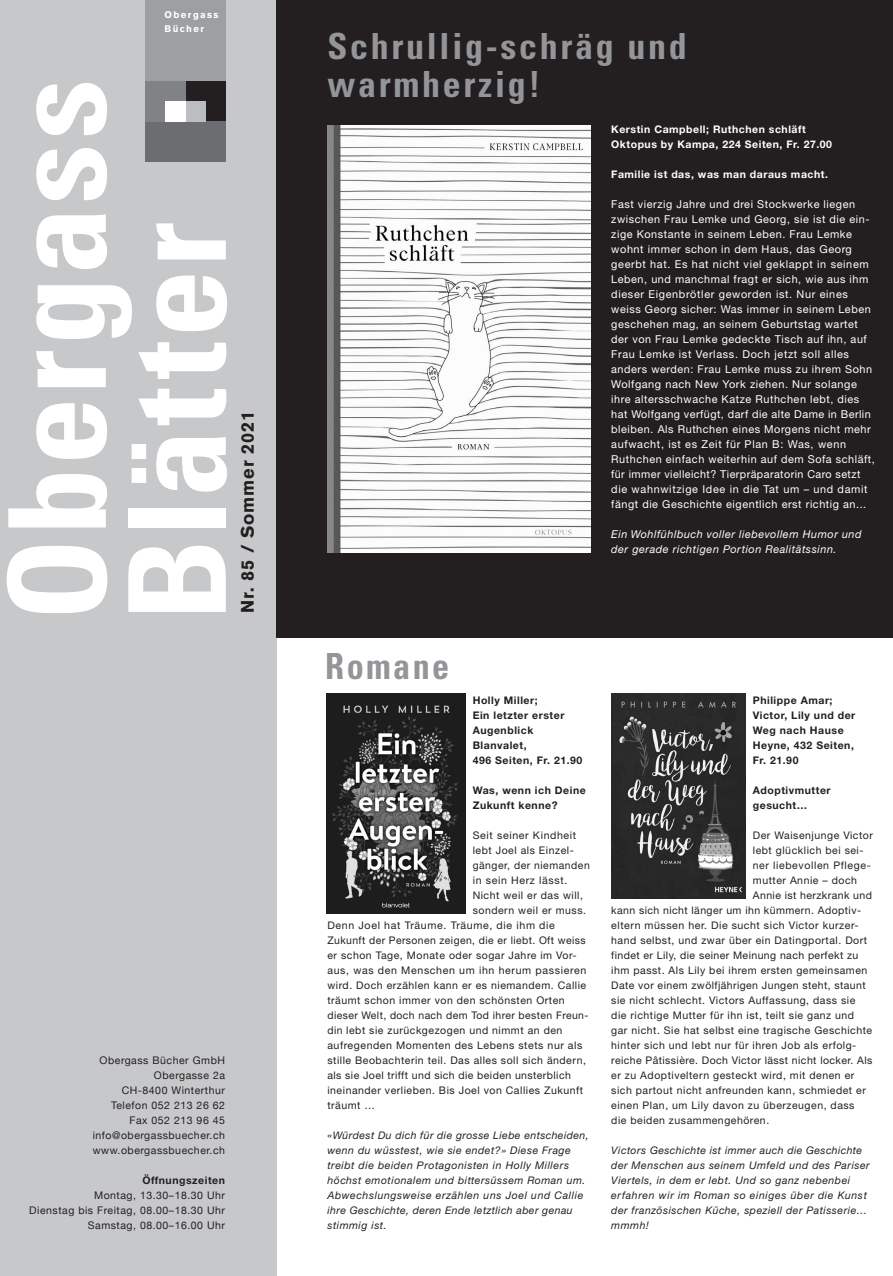
<style>
.page{position:relative;width:893px;height:1276px;background:#fff}
.page>*{position:absolute;margin:0;border:0;box-sizing:border-box;transform-origin:0 0}
.t1{font:700 condensed 135px/120px "Univers";letter-spacing:.025em;color:#fff}
.t2{font:700 condensed 36px/37.5px "Univers";letter-spacing:.075em;color:#939598}
.t3{font:700 condensed 36px "Univers";letter-spacing:.075em;color:#939598;scale:.95 1}
.t4{font:700 18px "Akzidenz Grotesk BE";letter-spacing:.05em;color:#231f20}
.t5{font:10.8px/15px "Helvetica Neue";letter-spacing:.05em;color:#fff}
.t6{font:italic 10.8px/15px "Helvetica Neue CE";letter-spacing:.05em;color:#fff}
.t7{font:10.5px "Helvetica Neue";letter-spacing:.05em;color:#231f20}
.t8{font:italic 10.5px/15px "Helvetica Neue CE";letter-spacing:.05em;color:#231f20}
.t9{font:10.5px/15px "Helvetica Neue";letter-spacing:.05em;color:#231f20;text-align:right}
.t10{font:700 10.5px/15px "Helvetica Neue";letter-spacing:.05em;color:#231f20}
.t11{font:700 10.5px/15px "Helvetica Neue";letter-spacing:.05em;color:#fff}
.t12{font:700 9.6px/13.8px "Akzidenz Grotesk BE";letter-spacing:.15em;color:#fff}
</style>
<div class="page">
<div style="left:0;top:0;width:276px;height:1276px;background:#c7c8ca"></div>
<div style="left:145px;top:0;width:81px;height:81px;background:#9d9fa2"></div>
<div style="left:185px;top:81px;width:41px;height:40px;background:#231f20"></div>
<div style="left:145px;top:121px;width:81px;height:41px;background:#6c6d70"></div>
<div style="left:145px;top:81px;width:40px;height:40px;background:#808285"></div>
<div style="left:185px;top:101px;width:21px;height:20px;background:#bcbdc0"></div>
<div style="left:165px;top:101px;width:20px;height:20px;background:#fff"></div>
<div style="left:276px;top:0;width:617px;height:638px;background:#231f20"></div>
<img style="left:327px;top:125px;width:263px;height:427px">
<img style="left:327px;top:693px;width:138px;height:220px">
<img style="left:611px;top:694px;width:134px;height:204px">
<p class="t12" style="left:165px;top:8px;width:56px">Obergass<br>Bücher</p>
<h1 class="t1" style="left:-3px;top:620px;width:543px;rotate:-90deg">Obergass<br>Blätter</h1>
<h3 class="t4" style="left:237px;top:613px;width:203px;rotate:-90deg">Nr. 85 / Sommer 2021</h3>
<p class="t9" style="left:93px;top:1053px;width:134px">Obergass Bücher GmbH<br>Obergasse 2a<br>CH-8400 Winterthur<br>Telefon 052 213 26 62<br>Fax 052 213 96 45 info@obergassbuecher.ch www.obergassbuecher.ch</p>
<p class="t10" style="left:142px;top:1172px;width:84px">Öffnungszeiten</p>
<p class="t9" style="left:29px;top:1188px;width:197px">Montag, 13.30–18.30 Uhr<br>Dienstag bis Freitag, 08.00–18.30 Uhr<br>Samstag, 08.00–16.00 Uhr</p>
<h2 class="t2" style="left:327px;top:28px;width:361px">Schrullig-schräg und warmherzig!</h2>
<p class="t11" style="left:611px;top:122px;width:222px">Kerstin Campbell; Ruthchen schläft<br>Oktopus by Kampa, 224 Seiten, Fr. 27.00</p>
<p class="t11" style="left:611px;top:167px;width:218px">Familie ist das, was man daraus macht.</p>
<p class="t5" style="left:611px;top:197px;width:265px">Fast vierzig Jahre und drei Stockwerke liegen zwischen Frau Lemke und Georg, sie ist die ein&shy;zige Konstante in seinem Leben. Frau Lemke wohnt immer schon in dem Haus, das Georg geerbt hat. Es hat nicht viel geklappt in seinem Leben, und manchmal fragt er sich, wie aus ihm dieser Eigenbrötler geworden ist. Nur eines weiss Georg sicher: Was immer in seinem Leben geschehen mag, an seinem Geburtstag wartet der von Frau Lemke gedeckte Tisch auf ihn, auf Frau Lemke ist Verlass. Doch jetzt soll alles anders werden: Frau Lemke muss zu ihrem Sohn Wolfgang nach New York ziehen. Nur solange ihre altersschwache Katze Ruthchen lebt, dies hat Wolfgang verfügt, darf die alte Dame in Berlin bleiben. Als Ruthchen eines Morgens nicht mehr aufwacht, ist es Zeit für Plan B: Was, wenn Ruthchen einfach weiterhin auf dem Sofa schläft, für immer vielleicht? Tierpräparatorin Caro setzt die wahnwitzige Idee in die Tat um – und damit fängt die Geschichte eigentlich erst richtig an...</p>
<p class="t6" style="left:611px;top:527px;width:252px">Ein Wohlfühlbuch voller liebevollem Humor und der gerade richtigen Portion Realitätssinn.</p>
<h2 class="t3" style="left:325px;top:644px;width:132px">Romane</h2>
<p class="t10" style="left:473px;top:692px;width:111px">Holly Miller;<br>Ein letzter erster<br>Augenblick<br>Blanvalet,<br>496 Seiten, Fr. 21.90</p>
<p class="t10" style="left:473px;top:782px;width:115px">Was, wenn ich Deine<br>Zukunft kenne?</p>
<p class="t7" style="left:473px;top:828px;width:105px">Seit seiner Kindheit</p>
<p class="t7" style="left:473px;top:843px;width:103px">lebt Joel als Einzel-</p>
<p class="t7" style="left:473px;top:858px;width:119px">gänger, der niemanden</p>
<p class="t7" style="left:473px;top:873px;width:96px">in sein Herz lässt.</p>
<p class="t7" style="left:473px;top:888px;width:112px">Nicht weil er das will,</p>
<p class="t7" style="left:473px;top:903px;width:115px">sondern weil er muss.</p>
<p class="t7" style="left:327px;top:918px;width:229px">Denn Joel hat Träume. Träume, die ihm die</p>
<p class="t7" style="left:327px;top:933px;width:260px">Zukunft der Personen zeigen, die er liebt. Oft weiss</p>
<p class="t7" style="left:327px;top:948px;width:251px">er schon Tage, Monate oder sogar Jahre im Vor-</p>
<p class="t7" style="left:327px;top:963px;width:260px">aus, was den Menschen um ihn herum passieren</p>
<p class="t7" style="left:327px;top:978px;width:260px">wird. Doch erzählen kann er es niemandem. Callie</p>
<p class="t7" style="left:327px;top:993px;width:239px">träumt schon immer von den schönsten Orten</p>
<p class="t7" style="left:327px;top:1008px;width:263px">dieser Welt, doch nach dem Tod ihrer besten Freun-</p>
<p class="t7" style="left:327px;top:1023px;width:236px">din lebt sie zurückgezogen und nimmt an den</p>
<p class="t7" style="left:327px;top:1038px;width:256px">aufregenden Momenten des Lebens stets nur als</p>
<p class="t7" style="left:327px;top:1053px;width:260px">stille Beobachterin teil. Das alles soll sich ändern,</p>
<p class="t7" style="left:327px;top:1068px;width:245px">als sie Joel trifft und sich die beiden unsterblich</p>
<p class="t7" style="left:327px;top:1083px;width:257px">ineinander verlieben. Bis Joel von Callies Zukunft</p>
<p class="t7" style="left:327px;top:1098px;width:49px">träumt …</p>
<p class="t8" style="left:327px;top:1127px;width:263px">«Würdest Du dich für die grosse Liebe entscheiden, wenn du wüsstest, wie sie endet?» Diese Frage treibt die beiden Protagonisten in Holly Millers höchst emotionalem und bittersüssem Roman um.<br>Abwechslungsweise erzählen uns Joel und Callie ihre Geschichte, deren Ende letztlich aber genau stimmig ist.</p>
<p class="t10" style="left:753px;top:692px;width:104px">Philippe Amar;<br>Victor, Lily und der<br>Weg nach Hause<br>Heyne, 432 Seiten,<br>Fr. 21.90</p>
<p class="t10" style="left:753px;top:782px;width:79px">Adoptivmutter gesucht…</p>
<p class="t7" style="left:753px;top:828px;width:122px">Der Waisenjunge Victor</p>
<p class="t7" style="left:753px;top:843px;width:112px">lebt glücklich bei sei-</p>
<p class="t7" style="left:753px;top:858px;width:119px">ner liebevollen Pflege-</p>
<p class="t7" style="left:753px;top:873px;width:106px">mutter Annie – doch</p>
<p class="t7" style="left:753px;top:888px;width:121px">Annie ist herzkrank und</p>
<p class="t7" style="left:611px;top:903px;width:251px">kann sich nicht länger um ihn kümmern. Adoptiv-</p>
<p class="t7" style="left:611px;top:918px;width:249px">eltern müssen her. Die sucht sich Victor kurzer-</p>
<p class="t7" style="left:611px;top:933px;width:257px">hand selbst, und zwar über ein Datingportal. Dort</p>
<p class="t7" style="left:611px;top:948px;width:249px">findet er Lily, die seiner Meinung nach perfekt zu</p>
<p class="t7" style="left:611px;top:963px;width:258px">ihm passt. Als Lily bei ihrem ersten gemeinsamen</p>
<p class="t7" style="left:611px;top:978px;width:256px">Date vor einem zwölfjährigen Jungen steht, staunt</p>
<p class="t7" style="left:611px;top:993px;width:246px">sie nicht schlecht. Victors Auffassung, dass sie</p>
<p class="t7" style="left:611px;top:1008px;width:244px">die richtige Mutter für ihn ist, teilt sie ganz und</p>
<p class="t7" style="left:611px;top:1023px;width:262px">gar nicht. Sie hat selbst eine tragische Geschichte</p>
<p class="t7" style="left:611px;top:1038px;width:247px">hinter sich und lebt nur für ihren Job als erfolg-</p>
<p class="t7" style="left:611px;top:1053px;width:263px">reiche Pâtissière. Doch Victor lässt nicht locker. Als</p>
<p class="t7" style="left:611px;top:1068px;width:245px">er zu Adoptiveltern gesteckt wird, mit denen er</p>
<p class="t7" style="left:611px;top:1083px;width:256px">sich partout nicht anfreunden kann, schmiedet er</p>
<p class="t7" style="left:611px;top:1098px;width:245px">einen Plan, um Lily davon zu überzeugen, dass</p>
<p class="t7" style="left:611px;top:1113px;width:159px">die beiden zusammengehören.</p>
<p class="t8" style="left:611px;top:1142px;width:260px">Victors Geschichte ist immer auch die Geschichte der Menschen aus seinem Umfeld und des Pariser Viertels, in dem er lebt. Und so ganz nebenbei erfahren wir im Roman so einiges über die Kunst der französischen Küche, speziell der Patisserie… mmmh!</p>
</div>
